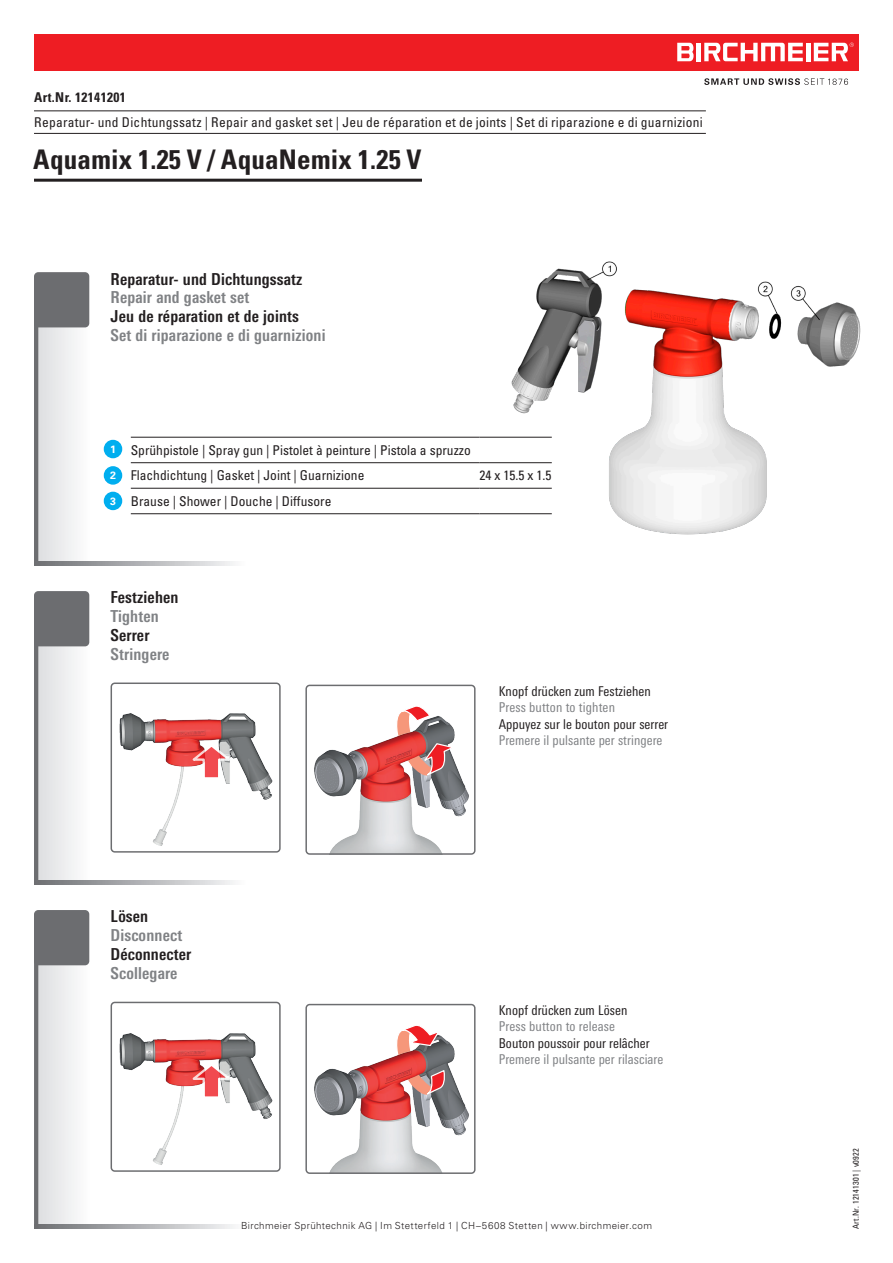
<style>
.page{position:relative;width:893px;height:1263px;background:#fff}
.page>*{position:absolute;margin:0;border:0;box-sizing:border-box;transform-origin:0 0}
.t1{font:700 condensed 27px "Univers LT Std";letter-spacing:.01em;color:#231f20}
.t2{font:700 condensed 16.5px "Univers Next Pro";letter-spacing:.01em;color:#808285}
.t3{font:700 condensed 16.5px "Univers Next Pro";letter-spacing:.01em;color:#231f20}
.t4{font:condensed 13.5px/25.5px "Univers LT Std";color:#231f20}
.t5{font:condensed 13.5px "Univers LT Std";letter-spacing:.02em;color:#231f20}
.t6{font:condensed 13.5px "Univers Next Pro";letter-spacing:.005em;color:#808285}
.t7{font:condensed 13.5px "Univers Next Pro";letter-spacing:.005em;color:#231f20}
.t8{font:700 condensed 13.5px "Univers LT Std";letter-spacing:.03em;color:#231f20}
.t9{font:700 10.65px "Univers LT Std";color:#fff}
.t10{font:300 9.75px "Univers LT Std";letter-spacing:.04em;color:#231f20}
.t11{font:condensed 8.25px "Univers LT Std";letter-spacing:.025em;color:#231f20}
</style>
<div class="page">
<img style="left:314px;top:1056px;width:155px;height:116px">
<div style="left:305px;top:1004px;width:171px;height:170px;border:1px solid #6c6d70;border-radius:4px"></div>
<img style="left:119px;top:1033px;width:154px;height:132px">
<div style="left:111px;top:1002px;width:170px;height:170px;border:1px solid #6c6d70;border-radius:4px"></div>
<svg style="left:191px;top:1062px;width:41px;height:38px"></svg>
<svg style="left:395px;top:1022px;width:81px;height:75px"></svg>
<svg style="left:38px;top:595px;width:52px;height:285px"></svg>
<svg style="left:38px;top:914px;width:52px;height:311px"></svg>
<svg style="left:34px;top:1225px;width:200px;height:4px"></svg>
<hr style="left:34px;top:595px;width:4px;height:289px;background:#6c6d70;border-radius:2px">
<div style="left:34px;top:591px;width:55px;height:55px;background:#6c6d70;border-radius:4px"></div>
<div style="left:34px;top:910px;width:55px;height:55px;background:#6c6d70;border-radius:4px"></div>
<svg style="left:34px;top:880px;width:200px;height:4px"></svg>
<hr style="left:34px;top:914px;width:4px;height:315px;background:#6c6d70;border-radius:2px">
<hr style="left:34px;top:111px;width:672px;height:1px;background:#231f20">
<hr style="left:34px;top:133px;width:672px;height:1px;background:#231f20">
<hr style="left:34px;top:179px;width:672px;height:3px;background:#231f20">
<div style="left:34px;top:34px;width:825px;height:36px;background:#ee1d23"></div>
<hr style="left:806px;top:43px;width:4px;height:18px;background:#fff">
<hr style="left:697px;top:43px;width:4px;height:18px;background:#fff">
<svg style="left:704px;top:43px;width:99px;height:18px"></svg>
<svg style="left:677px;top:43px;width:17px;height:18px"></svg>
<svg style="left:814px;top:43px;width:40px;height:18px"></svg>
<svg style="left:704px;top:78px;width:144px;height:7px"></svg>
<svg style="left:38px;top:276px;width:52px;height:285px"></svg>
<hr style="left:34px;top:276px;width:4px;height:290px;background:#6c6d70;border-radius:2px">
<div style="left:34px;top:272px;width:55px;height:55px;background:#6c6d70;border-radius:4px"></div>
<svg style="left:34px;top:561px;width:200px;height:5px"></svg>
<div style="left:422px;top:175px;width:437px;height:25px;background:#fff"></div>
<img style="left:494px;top:261px;width:367px;height:274px">
<div style="left:105px;top:440px;width:16px;height:17px;background:#00aeef;border-radius:50%"></div>
<div style="left:104px;top:440px;width:18px;height:18px;border:2px solid #00aeef;border-radius:50%"></div>
<div style="left:105px;top:467px;width:16px;height:17px;background:#00aeef;border-radius:50%"></div>
<div style="left:104px;top:466px;width:18px;height:19px;border:2px solid #00aeef;border-radius:50%"></div>
<div style="left:105px;top:492px;width:16px;height:17px;background:#00aeef;border-radius:50%"></div>
<div style="left:104px;top:492px;width:18px;height:18px;border:2px solid #00aeef;border-radius:50%"></div>
<hr style="left:131px;top:437px;width:348px;height:1px;background:#231f20">
<hr style="left:479px;top:437px;width:73px;height:1px;background:#231f20">
<hr style="left:131px;top:462px;width:348px;height:1px;background:#231f20">
<hr style="left:479px;top:462px;width:73px;height:1px;background:#231f20">
<hr style="left:131px;top:488px;width:348px;height:1px;background:#231f20">
<hr style="left:479px;top:488px;width:73px;height:1px;background:#231f20">
<hr style="left:131px;top:513px;width:348px;height:1px;background:#231f20">
<hr style="left:479px;top:513px;width:73px;height:1px;background:#231f20">
<img style="left:314px;top:737px;width:155px;height:116px">
<div style="left:305px;top:685px;width:171px;height:170px;border:1px solid #6c6d70;border-radius:4px"></div>
<img style="left:119px;top:713px;width:154px;height:133px">
<div style="left:111px;top:682px;width:170px;height:171px;border:1px solid #6c6d70;border-radius:4px"></div>
<svg style="left:191px;top:743px;width:41px;height:38px"></svg>
<svg style="left:395px;top:703px;width:81px;height:74px"></svg>
<p class="t8" style="left:34px;top:89px;width:93px">Art.Nr. 12141201</p>
<p class="t5" style="left:34px;top:114px;width:670px">Reparatur- und Dichtungssatz | Repair and gasket set | Jeu de réparation et de joints | Set di riparazione e di guarnizioni</p>
<h1 class="t1" style="left:33px;top:142px;width:390px">Aquamix 1.25 V / AquaNemix 1.25 V</h1>
<p class="t3" style="left:111px;top:269px;width:193px">Reparatur- und Dichtungssatz</p>
<p class="t2" style="left:111px;top:288px;width:140px">Repair and gasket set</p>
<p class="t3" style="left:111px;top:306px;width:190px">Jeu de réparation et de joints</p>
<p class="t2" style="left:111px;top:325px;width:216px">Set di riparazione e di guarnizioni</p>
<p class="t9" style="left:110px;top:443px;width:7px">1</p>
<p class="t9" style="left:110px;top:469px;width:7px">2</p>
<p class="t9" style="left:110px;top:495px;width:7px">3</p>
<p class="t4" style="left:131px;top:437px;width:342px">Sprühpistole | Spray gun | Pistolet à peinture | Pistola a spruzzo<br>Flachdichtung | Gasket | Joint | Guarnizione</p>
<p class="t4" style="left:131px;top:488px;width:202px">Brause | Shower | Douche | Diffusore</p>
<p class="t4" style="left:479px;top:462px;width:73px">24 x 15.5 x 1.5</p>
<p class="t3" style="left:111px;top:588px;width:69px">Festziehen</p>
<p class="t2" style="left:111px;top:607px;width:50px">Tighten</p>
<p class="t3" style="left:111px;top:625px;width:41px">Serrer</p>
<p class="t2" style="left:111px;top:644px;width:60px">Stringere</p>
<p class="t7" style="left:499px;top:683px;width:154px">Knopf drücken zum Festziehen</p>
<p class="t6" style="left:499px;top:700px;width:118px">Press button to tighten</p>
<p class="t7" style="left:499px;top:716px;width:171px">Appuyez sur le bouton pour serrer</p>
<p class="t6" style="left:499px;top:733px;width:165px">Premere il pulsante per stringere</p>
<p class="t3" style="left:111px;top:907px;width:39px">Lösen</p>
<p class="t2" style="left:111px;top:925px;width:73px">Disconnect</p>
<p class="t3" style="left:111px;top:944px;width:82px">Déconnecter</p>
<p class="t2" style="left:111px;top:963px;width:68px">Scollegare</p>
<p class="t7" style="left:499px;top:1002px;width:130px">Knopf drücken zum Lösen</p>
<p class="t6" style="left:499px;top:1018px;width:118px">Press button to release</p>
<p class="t7" style="left:499px;top:1035px;width:153px">Bouton poussoir pour relâcher</p>
<p class="t6" style="left:499px;top:1051px;width:166px">Premere il pulsante per rilasciare</p>
<p class="t10" style="left:241px;top:1219px;width:412px">Birchmeier Sprühtechnik AG | Im Stetterfeld 1 | CH–5608 Stetten | www.birchmeier.com</p>
<p class="t11" style="left:851px;top:1229px;width:82px;rotate:-90deg">Art.Nr. 12141301 | v0922</p>
</div>
